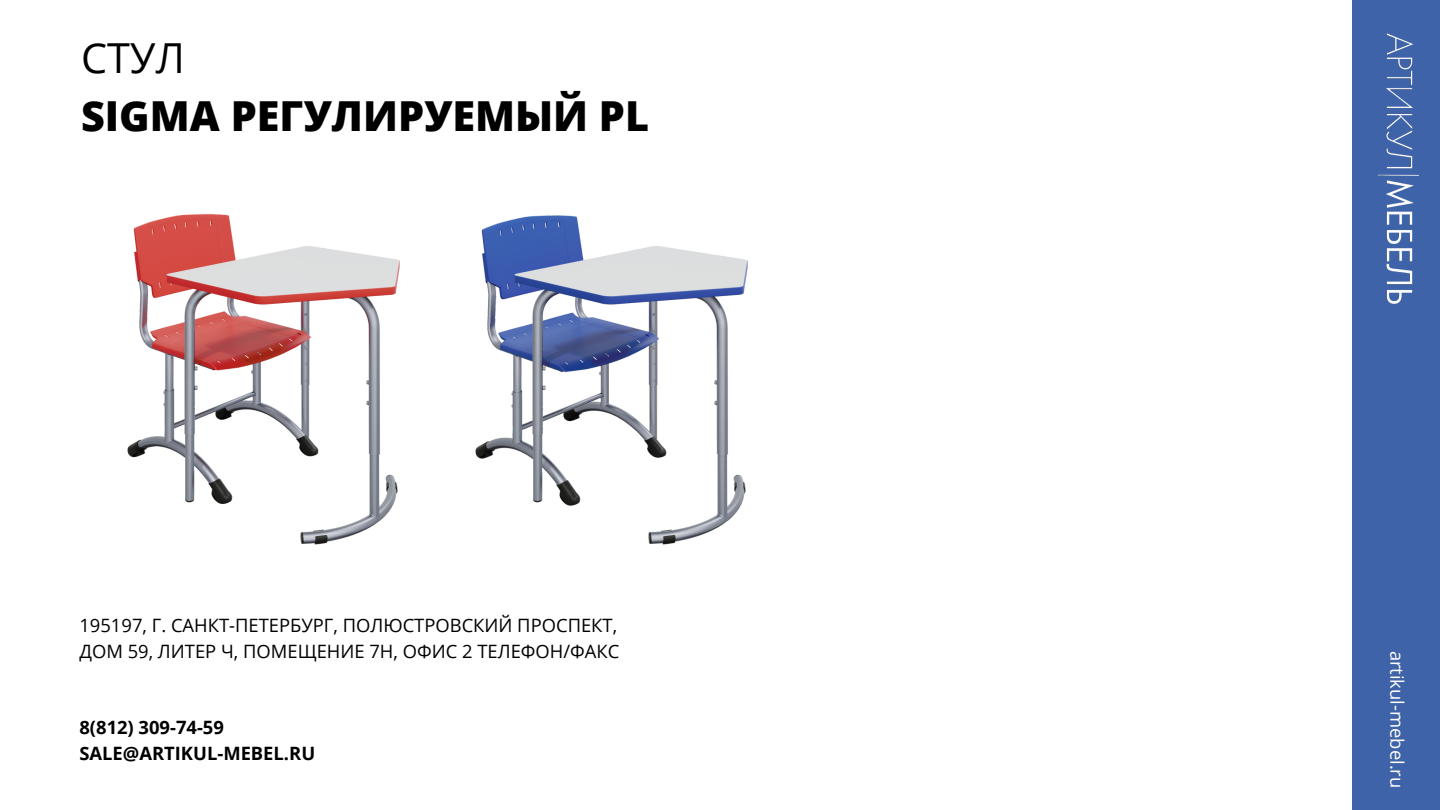
<style>
.page{position:relative;width:1440px;height:810px;background:#fff}
.page>*{position:absolute;margin:0;border:0;box-sizing:border-box;transform-origin:0 0}
.t1{font:800 41.4px "Open Sans";color:#000}
.t2{font:41.4px "Open Sans";color:#000}
.t3{font:18.4px "Open Sans";color:#000}
.t4{font:700 18.4px "Open Sans";color:#000}
.t5{font:18.4px "Open Sans";color:#fff}
</style>
<div class="page">
<div style="left:1353px;top:0;width:87px;height:810px;background:#3e63a8"></div>
<img style="left:1378px;top:33px;width:40px;height:271px">
<img style="left:127px;top:213px;width:621px;height:332px">
<p class="t2" style="left:81px;top:29px;width:105px">СТУЛ</p>
<p class="t1" style="left:81px;top:87px;width:570px">SIGMA РЕГУЛИРУЕМЫЙ PL</p>
<p class="t3" style="left:79px;top:613px;width:539px">195197, Г. САНКТ-ПЕТЕРБУРГ, ПОЛЮСТРОВСКИЙ ПРОСПЕКТ,</p>
<p class="t3" style="left:79px;top:638px;width:541px">ДОМ 59, ЛИТЕР Ч, ПОМЕЩЕНИЕ 7Н, ОФИС 2 ТЕЛЕФОН/ФАКС</p>
<p class="t4" style="left:79px;top:715px;width:146px">8(812) 309-74-59</p>
<p class="t4" style="left:79px;top:740px;width:237px">SALE@ARTIKUL-MEBEL.RU</p>
<p class="t5" style="left:1410px;top:651px;width:139px;rotate:90deg">artikul-mebel.ru</p>
</div>
